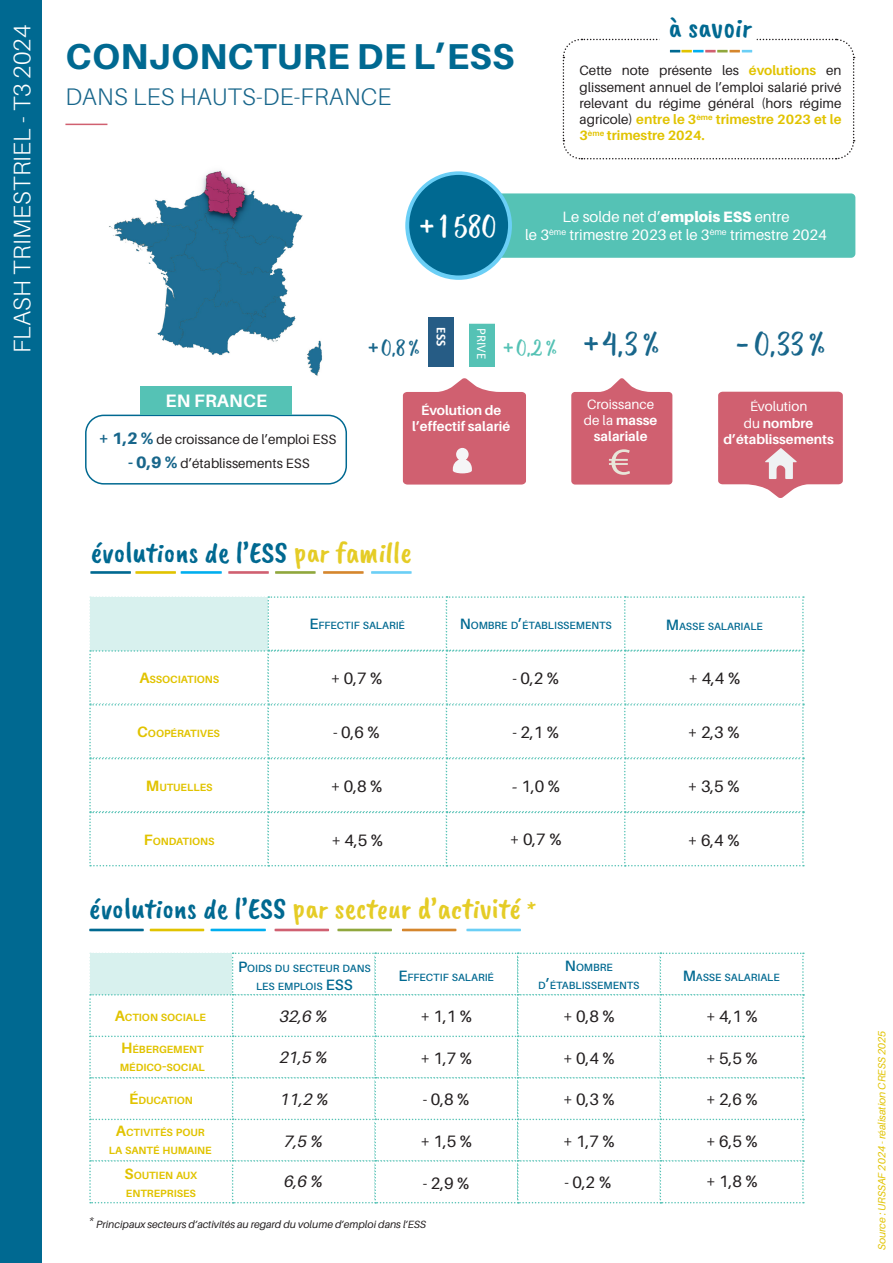
<style>
.page{position:relative;width:893px;height:1263px;background:#fff}
.page>*{position:absolute;margin:0;border:0;box-sizing:border-box;transform-origin:0 0}
.t1{font:37.5px "Chamelia Script";color:#18668b}
.t2{font:800 36px "Aileron";letter-spacing:.01em;color:#006991}
.t3{font:36px "Chamelia Script";color:#fff}
.t4{font:30px "Caveat Brush";color:#e5cc26}
.t5{font:30px "Caveat Brush";color:#006991}
.t6{font:25.5px "Chamelia Script";color:#18668b}
.t7{font:25.5px "Chamelia Script";color:#55c2b5}
.t8{font:300 24px "Aileron";letter-spacing:.01em;color:#fff}
.t9{font:300 24px "Aileron";letter-spacing:.01em;color:#18668b}
.t10{font:700 18px "Aileron";letter-spacing:.01em;color:#fff}
.t11{font:16.5px "Aileron";color:#231f20}
.t12{font:italic 16.5px "Aileron";color:#231f20}
.t13{font:15px/18px "Aileron";color:#fff;text-align:center}
.t14{font:13.5px/16.2px "Aileron";color:#231f20;text-align:justify}
.t15{font:700 13.5px/16.2px "Aileron";color:#fff;text-align:center}
.t16{font:13.5px "Aileron";color:#fff}
.t17{font:13.5px "Calibri";letter-spacing:.005em;color:#fff}
.t18{font:700 13.5px "Calibri";color:#fff}
.t19{font:700 10.5px/18px "Aileron";color:#e1c300}
.t20{font:600 10.5px/18px "Aileron";color:#006991;text-align:center}
.t21{font:italic 10.5px "Aileron";color:#231f20}
.t22{font:italic 10.5px "Aileron";color:#e1c300}
.s1{font-weight:700;color:#e1c300}
.s2{font-weight:900}
.s3{font-weight:800;font-size:16.5px;color:#18668b}
.s4{font-weight:400}
.s5{color:#e5cc26}
.s6{font-size:15px}
.s7{font-family:"Minion Pro";font-size:18px}
.s8{color:#006991}
.s9{font-size:24px}
</style>
<div class="page">
<img style="left:109px;top:171px;width:213px;height:226px">
<div style="left:0;top:0;width:41px;height:1263px;background:#006991"></div>
<hr style="left:65px;top:124px;width:42px;height:1px;background:#d06070">
<div style="left:497px;top:193px;width:358px;height:65px;background:#55c2b5;border-radius:4px"></div>
<svg style="left:571px;top:378px;width:101px;height:107px;background:#d57482"></svg>
<svg style="left:403px;top:378px;width:123px;height:107px;background:#d67583"></svg>
<svg style="left:718px;top:392px;width:125px;height:106px;background:#d67784"></svg>
<svg style="left:405px;top:171px;width:107px;height:109px"></svg>
<div style="left:409px;top:175px;width:99px;height:100px;background:#006991;border-radius:50%"></div>
<div style="left:429px;top:318px;width:25px;height:49px;background:#265c85"></div>
<div style="left:469px;top:318px;width:25px;height:49px;background:#55c2b5"></div>
<div style="left:85px;top:415px;width:262px;height:70px;border:2px solid #006991;border-radius:18px"></div>
<div style="left:141px;top:386px;width:151px;height:29px;background:#55c2b5"></div>
<svg style="left:562px;top:38px;width:293px;height:122px"></svg>
<svg style="left:228px;top:571px;width:41px;height:3px"></svg>
<svg style="left:275px;top:571px;width:41px;height:3px"></svg>
<svg style="left:323px;top:571px;width:41px;height:3px"></svg>
<svg style="left:371px;top:571px;width:41px;height:3px"></svg>
<svg style="left:90px;top:571px;width:132px;height:3px"></svg>
<svg style="left:89px;top:596px;width:715px;height:270px"></svg>
<svg style="left:89px;top:952px;width:715px;height:251px"></svg>
<svg style="left:150px;top:929px;width:54px;height:2px"></svg>
<svg style="left:275px;top:929px;width:54px;height:2px"></svg>
<svg style="left:211px;top:929px;width:55px;height:2px"></svg>
<svg style="left:337px;top:929px;width:55px;height:2px"></svg>
<svg style="left:402px;top:929px;width:54px;height:2px"></svg>
<svg style="left:466px;top:929px;width:55px;height:2px"></svg>
<svg style="left:89px;top:929px;width:55px;height:2px"></svg>
<div style="left:467px;top:315px;width:30px;height:9px;background:#fff;border:2px solid #fff"></div>
<p class="t8" style="left:9px;top:353px;width:330px;rotate:-90deg">FLASH TRIMESTRIEL - T3 2024</p>
<p class="t5" style="left:669px;top:10px;width:85px">à savoir</p>
<p class="t2" style="left:66px;top:36px;width:450px">CONJONCTURE DE L’ESS</p>
<p class="t9" style="left:66px;top:84px;width:327px">DANS LES HAUTS-DE-FRANCE</p>
<p class="t14" style="left:579px;top:63px;width:263px">Cette note présente les <span class="s1">évolutions</span> en glissement annuel de l’emploi salarié privé relevant du régime général (hors régime agricole) <span class="s1">entre le 3</span><sup>ème</sup> <span class="s1">trimestre 2023 et le 3</span><sup>ème</sup> <span class="s1">trimestre 2024.</span></p>
<p class="t13" style="left:525px;top:208px;width:303px">Le solde net d’<span class="s2">emplois ESS</span> entre<br>le 3<sup>ème</sup> trimestre 2023 et le 3<sup>ème</sup> trimestre 2024</p>
<p class="t3" style="left:420px;top:205px;width:78px">+ 1 580</p>
<p class="t18" style="left:451px;top:327px;width:20px;rotate:90deg">ESS</p>
<p class="t17" style="left:491px;top:328px;width:33px;rotate:90deg">PRIVE</p>
<p class="t7" style="left:504px;top:332px;width:54px">+ 0,2 %</p>
<p class="t1" style="left:584px;top:321px;width:76px">+ 4,3 %</p>
<p class="t1" style="left:736px;top:321px;width:91px">- 0,33 %</p>
<p class="t6" style="left:369px;top:332px;width:52px">+ 0,8 %</p>
<p class="t10" style="left:166px;top:391px;width:103px">EN FRANCE</p>
<p class="t14" style="left:99px;top:432px;width:239px"><span class="s3">+ 1,2 %</span> de croissance de l’emploi ESS</p>
<p class="t14" style="left:128px;top:455px;width:183px"><span class="s3">- 0,9 %</span> d’établissements ESS</p>
<p class="t16" style="left:587px;top:397px;width:68px">Croissance</p>
<p class="t15" style="left:584px;top:412px;width:75px"><span class="s4">de la</span> masse</p>
<p class="t15" style="left:594px;top:429px;width:55px">salariale</p>
<p class="t15" style="left:412px;top:402px;width:99px">Évolution de l’effectif salarié</p>
<p class="t16" style="left:750px;top:399px;width:59px">Évolution</p>
<p class="t15" style="left:744px;top:415px;width:71px"><span class="s4">du</span> nombre</p>
<p class="t15" style="left:723px;top:431px;width:112px">d’établissements</p>
<p class="t5" style="left:91px;top:535px;width:323px">évolutions de l’ESS <span class="s5">par famille</span></p>
<p class="t20" style="left:309px;top:617px;width:97px"><span class="s6">E</span>FFECTIF SALARIÉ</p>
<p class="t20" style="left:460px;top:617px;width:154px"><span class="s6">N</span>OMBRE D<span class="s6">’</span>ÉTABLISSEMENTS</p>
<p class="t20" style="left:666px;top:618px;width:97px"><span class="s6">M</span>ASSE SALARIALE</p>
<p class="t19" style="left:139px;top:670px;width:81px"><span class="s6">A</span>SSOCIATIONS</p>
<p class="t11" style="left:331px;top:669px;width:53px">+ 0,7 %</p>
<p class="t11" style="left:512px;top:669px;width:48px">- 0,2 %</p>
<p class="t11" style="left:688px;top:669px;width:53px">+ 4,4 %</p>
<p class="t19" style="left:137px;top:724px;width:84px"><span class="s6">C</span>OOPÉRATIVES</p>
<p class="t11" style="left:333px;top:723px;width:48px">- 0,6 %</p>
<p class="t11" style="left:512px;top:723px;width:48px">- 2,1 %</p>
<p class="t11" style="left:688px;top:723px;width:53px">+ 2,3 %</p>
<p class="t19" style="left:146px;top:778px;width:68px"><span class="s6">M</span>UTUELLES</p>
<p class="t19" style="left:144px;top:832px;width:72px"><span class="s6">F</span>ONDATIONS</p>
<p class="t11" style="left:331px;top:777px;width:53px">+ 0,8 %</p>
<p class="t11" style="left:331px;top:831px;width:53px">+ 4,5 %</p>
<p class="t11" style="left:511px;top:777px;width:50px"><span class="s7">-</span> 1,0 %</p>
<p class="t11" style="left:510px;top:830px;width:53px">+ 0,7 %</p>
<p class="t11" style="left:688px;top:777px;width:53px">+ 3,5 %</p>
<p class="t11" style="left:688px;top:831px;width:53px">+ 6,4 %</p>
<p class="t4" style="left:89px;top:891px;width:448px"><span class="s8">évolutions de l’ESS</span> par secteur d’activité <span class="s9">*</span></p>
<p class="t19" style="left:115px;top:1008px;width:93px"><span class="s6">A</span>CTION SOCIALE</p>
<p class="t19" style="left:120px;top:1041px;width:87px"><span class="s6">H</span>ÉBERGEMENT<br>MÉDICO<span class="s6">-</span>SOCIAL</p>
<p class="t19" style="left:129px;top:1091px;width:65px"><span class="s6">É</span>DUCATION</p>
<p class="t19" style="left:109px;top:1124px;width:104px;text-align:center"><span class="s6">A</span>CTIVITÉS POUR<br>LA SANTÉ HUMAINE</p>
<p class="t19" style="left:125px;top:1166px;width:74px"><span class="s6">S</span>OUTIEN AUX<br>ENTREPRISES</p>
<p class="t20" style="left:256px;top:959px;width:116px;text-align:left;text-indent:-18px"><span class="s6">P</span>OIDS DU SECTEUR DANS<br>LES EMPLOIS <span class="s6">ESS</span></p>
<p class="t12" style="left:279px;top:1007px;width:49px">32,6 %</p>
<p class="t12" style="left:279px;top:1048px;width:49px">21,5 %</p>
<p class="t12" style="left:280px;top:1090px;width:49px">11,2 %</p>
<p class="t12" style="left:284px;top:1132px;width:40px">7,5 %</p>
<p class="t12" style="left:284px;top:1172px;width:40px">6,6 %</p>
<p class="t20" style="left:398px;top:968px;width:97px"><span class="s6">E</span>FFECTIF SALARIÉ</p>
<p class="t20" style="left:538px;top:958px;width:103px"><span class="s6">N</span>OMBRE<br>D<span class="s6">’</span>ÉTABLISSEMENTS</p>
<p class="t20" style="left:683px;top:968px;width:97px"><span class="s6">M</span>ASSE SALARIALE</p>
<p class="t11" style="left:420px;top:1007px;width:53px">+ 1,1 %</p>
<p class="t11" style="left:420px;top:1049px;width:53px">+ 1,7 %</p>
<p class="t11" style="left:423px;top:1090px;width:48px">- 0,8 %</p>
<p class="t11" style="left:420px;top:1132px;width:53px">+ 1,5 %</p>
<p class="t11" style="left:423px;top:1174px;width:48px">- 2,9 %</p>
<p class="t11" style="left:563px;top:1007px;width:53px">+ 0,8 %</p>
<p class="t11" style="left:563px;top:1049px;width:53px">+ 0,4 %</p>
<p class="t11" style="left:563px;top:1090px;width:53px">+ 0,3 %</p>
<p class="t11" style="left:563px;top:1132px;width:53px">+ 1,7 %</p>
<p class="t11" style="left:564px;top:1173px;width:49px">- 0,2 %</p>
<p class="t11" style="left:706px;top:1007px;width:53px">+ 4,1 %</p>
<p class="t11" style="left:706px;top:1049px;width:53px">+ 5,5 %</p>
<p class="t11" style="left:706px;top:1090px;width:53px">+ 2,6 %</p>
<p class="t11" style="left:706px;top:1132px;width:53px">+ 6,5 %</p>
<p class="t11" style="left:706px;top:1172px;width:53px">+ 1,8 %</p>
<p class="t21" style="left:89px;top:1212px;width:7px">*</p>
<p class="t21" style="left:96px;top:1219px;width:331px">Principaux secteurs d’activités au regard du volume d’emploi dans l’ESS</p>
<p class="t22" style="left:876px;top:1250px;width:221px;rotate:-90deg">Source : URSSAF 2024 - réalisation CRESS 2025</p>
</div>
